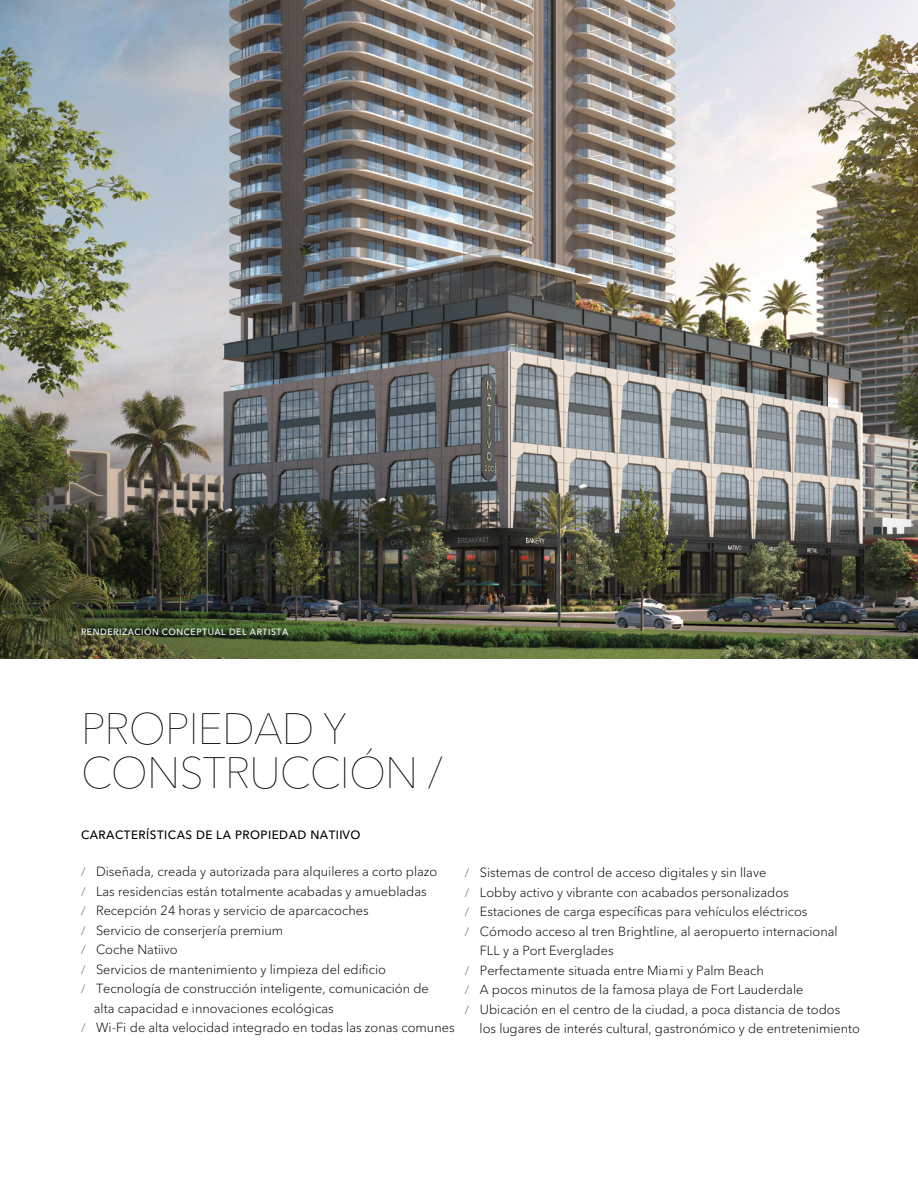
<style>
.page{position:relative;width:918px;height:1188px;background:#fff}
.page>*{position:absolute;margin:0;border:0;box-sizing:border-box;transform-origin:0 0}
.t1{font:100 43.5px/43.5px "Avenir Next LT Pro";letter-spacing:-.02em;color:#000}
.t2{font:300 13.2px "Avenir Next LT Pro";color:#000}
.t3{font:500 12px "Avenir Next LT Pro";letter-spacing:.04em;color:#000}
.t4{font:500 9px "Avenir Next LT Pro";letter-spacing:.06em;color:#fff}
.s1{font-size:12px;color:#5f5f60}
</style>
<div class="page">
<img style="left:0;top:0;width:918px;height:659px">
<p class="t4" style="left:81px;top:624px;width:209px">RENDERIZACIÓN CONCEPTUAL DEL ARTISTA</p>
<h1 class="t1" style="left:81px;top:705px;width:364px">PROPIEDAD Y<br>CONSTRUCCIÓN /</h1>
<p class="t3" style="left:81px;top:825px;width:281px">CARACTERÍSTICAS DE LA PROPIEDAD NATIIVO</p>
<p class="t2" style="left:81px;top:860px;width:358px"><span class="s1">/</span> Diseñada, creada y autorizada para alquileres a corto plazo</p>
<p class="t2" style="left:81px;top:880px;width:347px"><span class="s1">/</span> Las residencias están totalmente acabadas y amuebladas</p>
<p class="t2" style="left:81px;top:899px;width:289px"><span class="s1">/</span> Recepción 24 horas y servicio de aparcacoches</p>
<p class="t2" style="left:81px;top:919px;width:204px"><span class="s1">/</span> Servicio de conserjería premium</p>
<p class="t2" style="left:81px;top:938px;width:98px"><span class="s1">/</span> Coche Natiivo</p>
<p class="t2" style="left:81px;top:958px;width:307px"><span class="s1">/</span> Servicios de mantenimiento y limpieza del edificio</p>
<p class="t2" style="left:81px;top:977px;width:349px"><span class="s1">/</span> Tecnología de construcción inteligente, comunicación de</p>
<p class="t2" style="left:94px;top:997px;width:241px">alta capacidad e innovaciones ecológicas</p>
<p class="t2" style="left:81px;top:1016px;width:375px"><span class="s1">/</span> Wi-Fi de alta velocidad integrado en todas las zonas comunes</p>
<p class="t2" style="left:465px;top:861px;width:303px"><span class="s1">/</span> Sistemas de control de acceso digitales y sin llave</p>
<p class="t2" style="left:465px;top:881px;width:325px"><span class="s1">/</span> Lobby activo y vibrante con acabados personalizados</p>
<p class="t2" style="left:465px;top:900px;width:344px"><span class="s1">/</span> Estaciones de carga específicas para vehículos eléctricos</p>
<p class="t2" style="left:465px;top:920px;width:374px"><span class="s1">/</span> Cómodo acceso al tren Brightline, al aeropuerto internacional</p>
<p class="t2" style="left:480px;top:939px;width:135px">FLL y a Port Everglades</p>
<p class="t2" style="left:465px;top:959px;width:301px"><span class="s1">/</span> Perfectamente situada entre Miami y Palm Beach</p>
<p class="t2" style="left:465px;top:978px;width:340px"><span class="s1">/</span> A pocos minutos de la famosa playa de Fort Lauderdale</p>
<p class="t2" style="left:465px;top:998px;width:377px"><span class="s1">/</span> Ubicación en el centro de la ciudad, a poca distancia de todos</p>
<p class="t2" style="left:480px;top:1017px;width:382px">los lugares de interés cultural, gastronómico y de entretenimiento</p>
</div>
